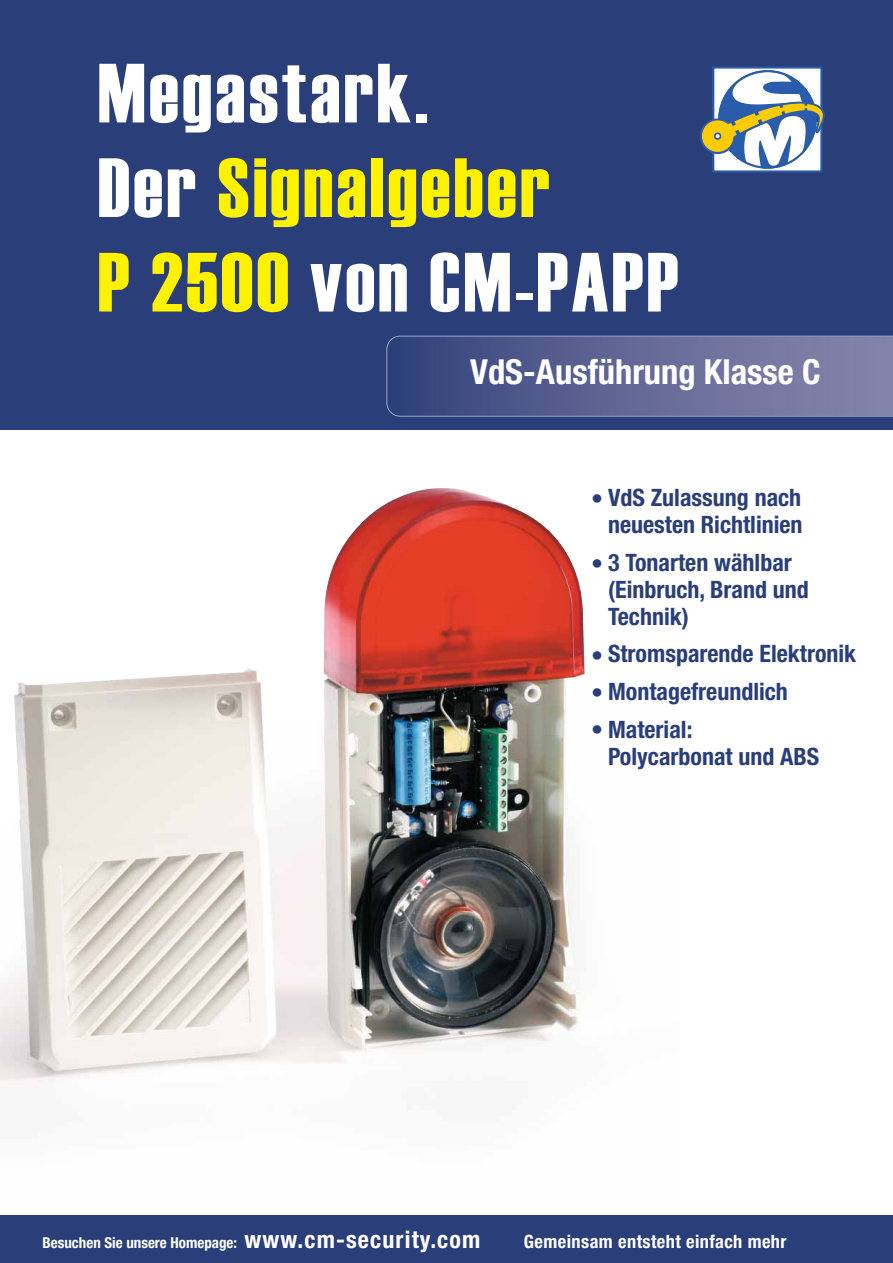
<style>
.page{position:relative;width:893px;height:1263px;background:#fff}
.page>*{position:absolute;margin:0;border:0;box-sizing:border-box;transform-origin:0 0}
.t1{font:83.85px/94.5px "Haettenschweiler";letter-spacing:.04em;color:#fff}
.t2{font:700 condensed 34.5px "Helvetica Neue";color:#fff}
.t3{font:700 condensed 24px/27px "Helvetica Neue";color:#2a3f79}
.t4{font:700 condensed 18.3px "Helvetica Neue";letter-spacing:.025em;color:#fff}
.t5{font:700 condensed 15px "Helvetica Neue";color:#fff}
.s1{color:#fff200}
.s2{font-size:24px}
</style>
<div class="page">
<div style="left:0;top:0;width:893px;height:429px;background:#2a3f79"></div>
<img style="left:0;top:488px;width:585px;height:599px">
<div style="left:0;top:1215px;width:893px;height:48px;background:#2a3f79"></div>
<svg style="left:700px;top:67px;width:125px;height:105px;background:#a6b2b8"></svg>
<div style="left:714px;top:132px;width:7px;height:8px;border:2px solid #295caa;border-radius:50%"></div>
<svg style="left:386px;top:336px;width:507px;height:80px;background:#606795"></svg>
<p class="t1" style="left:98px;top:46px;width:582px">Megastark.<br>Der <span class="s1">Signalgeber<br>P 2500</span> von CM-PAPP</p>
<p class="t2" style="left:470px;top:359px;width:352px">VdS-Ausführung Klasse C</p>
<p class="t3" style="left:591px;top:486px;width:213px;text-align:right">• VdS Zulassung nach neuesten Richtlinien</p>
<p class="t3" style="left:608px;top:551px;width:202px;text-indent:-17px">• 3 Tonarten wählbar (Einbruch, Brand und<br>Technik)</p>
<p class="t3" style="left:591px;top:642px;width:267px">• Stromsparende Elektronik</p>
<p class="t3" style="left:591px;top:680px;width:198px">• Montagefreundlich</p>
<p class="t3" style="left:608px;top:718px;width:213px;text-indent:-17px">• Material:<br>Polycarbonat und ABS</p>
<p class="t5" style="left:43px;top:1237px;width:439px">Besuchen Sie unsere Homepage: <span class="s2">www.cm-security.com</span></p>
<p class="t4" style="left:524px;top:1235px;width:264px">Gemeinsam entsteht einfach mehr</p>
</div>
